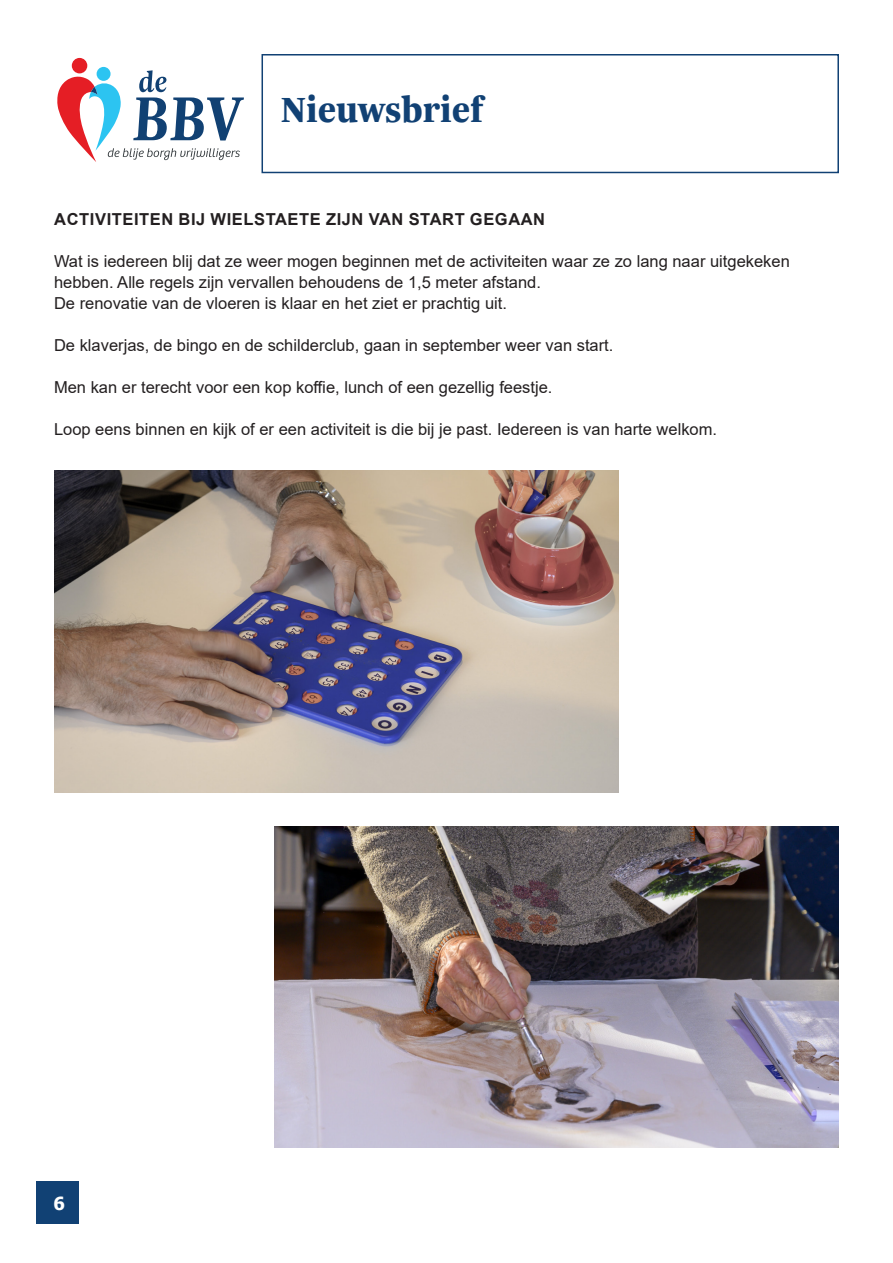
<style>
.page{position:relative;width:893px;height:1263px;background:#fff}
.page>*{position:absolute;margin:0;border:0;box-sizing:border-box;transform-origin:0 0}
.t1{font:800 37.5px "Trola";color:#114174}
.t2{font:700 18px "Tahoma";color:#fff}
.t3{font:16.5px "Arial";color:#231f20}
.t4{font:700 16.5px "Arial";letter-spacing:.035em;color:#231f20}
</style>
<div class="page">
<div style="left:36px;top:1181px;width:43px;height:42px;background:#114174"></div>
<div style="left:97px;top:67px;width:14px;height:14px;background:#2cc4f1;border-radius:50%"></div>
<div style="left:72px;top:58px;width:15px;height:15px;background:#e51e25;border-radius:50%"></div>
<svg style="left:57px;top:70px;width:187px;height:92px"></svg>
<div style="left:261px;top:54px;width:578px;height:119px;border:2px solid #114174"></div>
<img style="left:54px;top:471px;width:564px;height:321px">
<img style="left:275px;top:826px;width:564px;height:321px">
<p class="t1" style="left:281px;top:84px;width:204px">Nieuwsbrief</p>
<p class="t4" style="left:54px;top:207px;width:492px">ACTIVITEITEN BIJ WIELSTAETE ZIJN VAN START GEGAAN</p>
<p class="t3" style="left:54px;top:249px;width:737px">Wat is iedereen blij dat ze weer mogen beginnen met de activiteiten waar ze zo lang naar uitgekeken</p>
<p class="t3" style="left:54px;top:270px;width:489px">hebben. Alle regels zijn vervallen behoudens de 1,5 meter afstand.</p>
<p class="t3" style="left:54px;top:291px;width:455px">De renovatie van de vloeren is klaar en het ziet er prachtig uit.</p>
<p class="t3" style="left:54px;top:333px;width:561px">De klaverjas, de bingo en de schilderclub, gaan in september weer van start.</p>
<p class="t3" style="left:54px;top:375px;width:500px">Men kan er terecht voor een kop koffie, lunch of een gezellig feestje.</p>
<p class="t3" style="left:54px;top:417px;width:665px">Loop eens binnen en kijk of er een activiteit is die bij je past. Iedereen is van harte welkom.</p>
<p class="t2" style="left:54px;top:1190px;width:13px">6</p>
</div>
